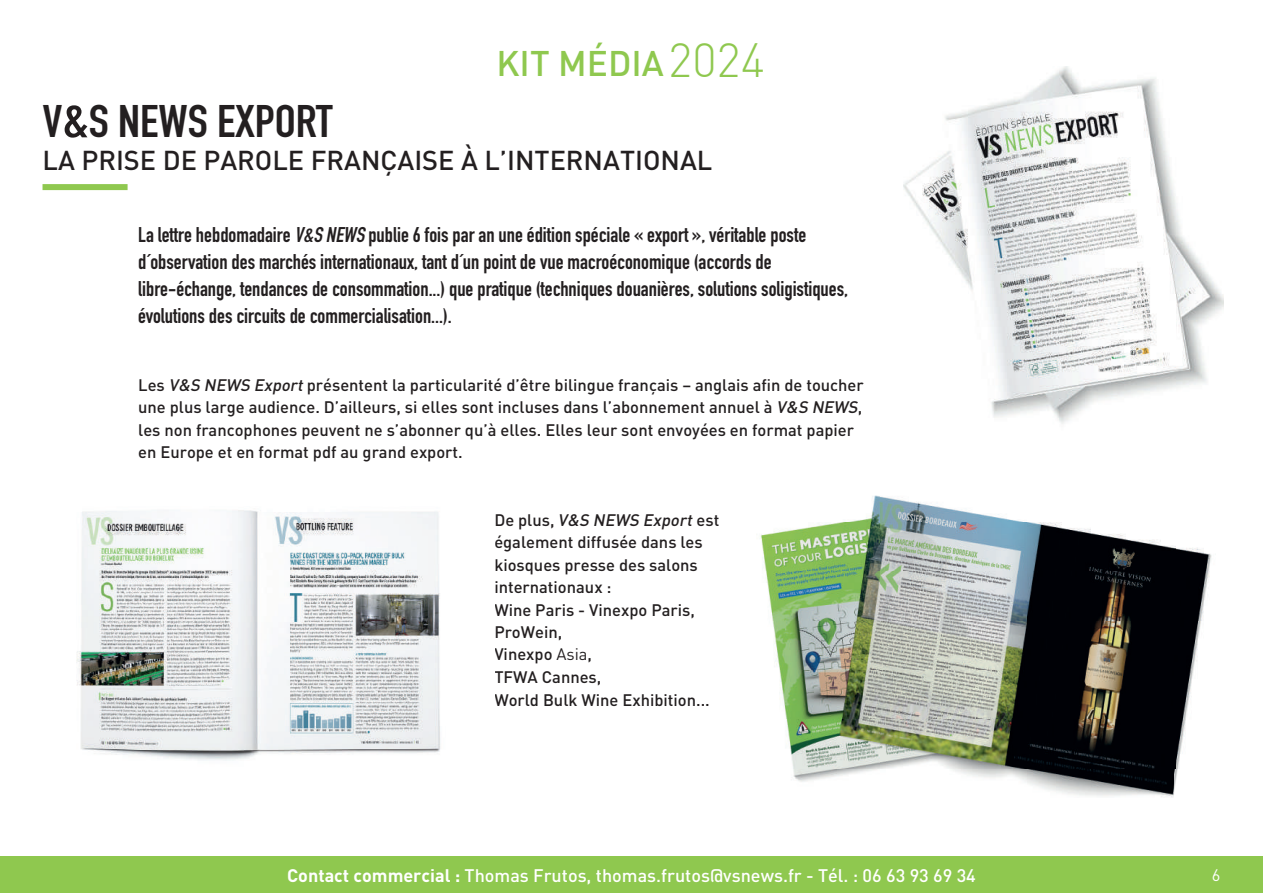
<style>
.page{position:relative;width:1263px;height:893px;background:#fff}
.page>*{position:absolute;margin:0;border:0;box-sizing:border-box;transform-origin:0 0}
.t1{font:700 45px "DIN Condensed";color:#231f20;scale:1.1 1}
.t2{font:500 35.25px "DIN";color:#8fc84f}
.t3{font:500 27px "DIN";color:#231f20}
.t4{font:700 21px/27px "DIN Condensed";color:#231f20}
.t5{font:500 18px "DIN";color:#fff}
.t6{font:500 16.5px/22.5px "DIN";color:#231f20}
.t7{font:16.5px "DIN";color:#fff}
.s1{font-weight:300;font-size:47.1px}
.s2{font-size:49.5px}
.s3{font-style:italic}
.s4{font-weight:400}
.s5{font-weight:700}
</style>
<div class="page">
<img style="left:903px;top:66px;width:320px;height:358px">
<div style="left:0;top:856px;width:1263px;height:37px;background:#8fc84f"></div>
<div style="left:43px;top:184px;width:85px;height:6px;background:#8fc84f"></div>
<img style="left:760px;top:495px;width:452px;height:303px">
<img style="left:76px;top:510px;width:364px;height:251px">
<h2 class="t2" style="left:496px;top:41px;width:270px">KIT MÉDIA<span class="s1">2024</span></h2>
<h1 class="t1" style="left:43px;top:91px;width:265px">V<span class="s2">&amp;</span>S NEWS EXPORT</h1>
<h3 class="t3" style="left:43px;top:143px;width:671px">LA PRISE DE PAROLE FRANÇAISE À L’INTERNATIONAL</h3>
<p class="t4" style="left:138px;top:221px;width:711px">La lettre hebdomadaire <span class="s3">V&amp;SNEWS</span>publie 6 fois par an une édition spéciale « export », véritable poste d´observation des marchés internationaux, tant d´un point de vue macroéconomique (accords de libre-échange, tendances de consommation...) que pratique (techniques douanières, solutions soligistiques, évolutions des circuits de commercialisation...).</p>
<p class="t6" style="left:138px;top:373px;width:727px">Les <span class="s3">V&amp;S NEWS Export</span>présentent la particularité d’être bilingue français – anglais afin de toucher une plus large audience. D’ailleurs, si elles sont incluses dans l’abonnement annuel à <span class="s3">V&amp;S NEWS</span>, les non francophones peuvent ne s’abonner qu’à elles. Elles leur sont envoyées en format papier en Europe et en format pdf au grand export.</p>
<p class="t6" style="left:494px;top:508px;width:226px">D e p l u s , <span class="s3">V&amp;S NEWS Export</span> est également diffusée dans les kiosques presse des salons internationaux :<br>Wine Paris - Vinexpo Paris,<br>ProWein,<br>Vinexpo <span class="s4">Asia</span>,<br>TFWA Cannes,<br>World Bulk Wine Exhibition...</p>
<p class="t5" style="left:287px;top:864px;width:690px"><span class="s5">Contact commercial :</span> Thomas Frutos, thomas.frutos@vsnews.fr - Tél. : 06 63 93 69 34</p>
<p class="t7" style="left:1212px;top:865px;width:10px">6</p>
</div>
